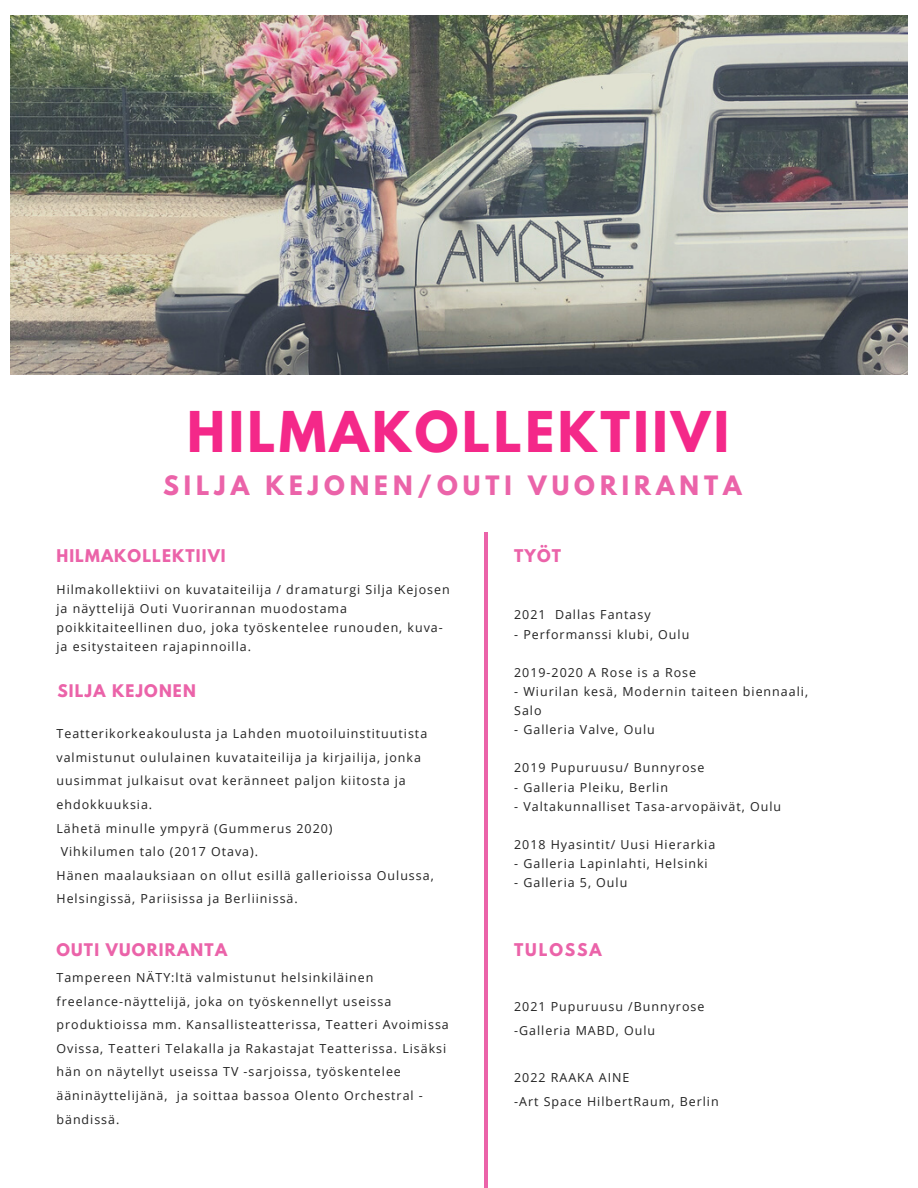
<style>
.page{position:relative;width:918px;height:1188px;background:#fff}
.page>*{position:absolute;margin:0;border:0;box-sizing:border-box;transform-origin:0 0}
.t1{font:700 49.8px "League Spartan";letter-spacing:.07em;color:#f42889}
.t2{font:700 23.7px "League Spartan";letter-spacing:.21em;color:#eb63a9}
.t3{font:700 15.6px "League Spartan";letter-spacing:.07em;color:#eb63a9}
.t4{font:700 15.6px "League Spartan";letter-spacing:.12em;color:#eb63a9}
.t5{font:700 15.45px "League Spartan";letter-spacing:.08em;color:#eb63a9}
.t6{font:12.45px/23.7px "Open Sans";letter-spacing:.08em;color:#222}
</style>
<div class="page">
<img style="left:10px;top:16px;width:898px;height:359px">
<hr style="left:484px;top:532px;width:3px;height:656px;background:#eb63a9">
<p class="t1" style="left:187px;top:407px;width:543px">HILMAKOLLEKTIIVI</p>
<p class="t2" style="left:163px;top:473px;width:580px">SILJA KEJONEN/OUTI VUORIRANTA</p>
<p class="t3" style="left:57px;top:548px;width:171px">HILMAKOLLEKTIIVI</p>
<p class="t6" style="left:57px;top:579px;width:395px;line-height:19.2px">Hilmakollektiivi on kuvataiteilija / dramaturgi Silja Kejosen ja näyttelijä Outi Vuorirannan muodostama poikkitaiteellinen duo, joka työskentelee runouden, kuva&shy;ja esitystaiteen rajapinnoilla.</p>
<p class="t5" style="left:57px;top:683px;width:140px">SILJA KEJONEN</p>
<p class="t6" style="left:57px;top:721px;width:372px">Teatterikorkeakoulusta ja Lahden muotoiluinstituutista valmistunut oululainen kuvataiteilija ja kirjailija, jonka uusimmat julkaisut ovat keränneet paljon kiitosta ja ehdokkuuksia.</p>
<p class="t6" style="left:57px;top:816px;width:278px">Lähetä minulle ympyrä (Gummerus 2020)</p>
<p class="t6" style="left:61px;top:839px;width:199px">Vihkilumen talo (2017 Otava).</p>
<p class="t6" style="left:57px;top:863px;width:379px">Hänen maalauksiaan on ollut esillä gallerioissa Oulussa,<br>Helsingissä, Pariisissa ja Berliinissä.</p>
<p class="t5" style="left:57px;top:942px;width:172px">OUTI VUORIRANTA</p>
<p class="t6" style="left:57px;top:965px;width:319px">Tampereen NÄTY:ltä valmistunut helsinkiläinen</p>
<p class="t6" style="left:57px;top:989px;width:394px">freelance-näyttelijä, joka on työskennellyt useissa produktioissa mm. Kansallisteatterissa, Teatteri Avoimissa Ovissa, Teatteri Telakalla ja Rakastajat Teatterissa. Lisäksi hän on näytellyt useissa TV -sarjoissa, työskentelee ääninäyttelijänä, ja soittaa bassoa Olento Orchestral - bändissä.</p>
<p class="t3" style="left:514px;top:548px;width:48px">TYÖT</p>
<p class="t6" style="left:514px;top:603px;width:138px">2021 Dallas Fantasy</p>
<p class="t6" style="left:514px;top:622px;width:177px">- Performanssi klubi, Oulu</p>
<p class="t6" style="left:514px;top:660px;width:183px">2019-2020 A Rose is a Rose</p>
<p class="t6" style="left:514px;top:682px;width:295px;line-height:19.2px">- Wiurilan kesä, Modernin taiteen biennaali,<br>Salo</p>
<p class="t6" style="left:514px;top:718px;width:142px">- Galleria Valve, Oulu</p>
<p class="t6" style="left:514px;top:756px;width:192px">2019 Pupuruusu/ Bunnyrose</p>
<p class="t6" style="left:514px;top:775px;width:155px">- Galleria Pleiku, Berlin</p>
<p class="t6" style="left:514px;top:794px;width:268px">- Valtakunnalliset Tasa-arvopäivät, Oulu</p>
<p class="t6" style="left:514px;top:832px;width:203px">2018 Hyasintit/ Uusi Hierarkia</p>
<p class="t6" style="left:514px;top:851px;width:195px">- Galleria Lapinlahti, Helsinki</p>
<p class="t6" style="left:514px;top:871px;width:115px">- Galleria 5, Oulu</p>
<p class="t4" style="left:514px;top:942px;width:89px">TULOSSA</p>
<p class="t6" style="left:514px;top:994px;width:192px">2021 Pupuruusu /Bunnyrose</p>
<p class="t6" style="left:514px;top:1018px;width:143px">-Galleria MABD, Oulu</p>
<p class="t6" style="left:514px;top:1065px;width:117px">2022 RAAKA AINE</p>
<p class="t6" style="left:514px;top:1089px;width:206px">-Art Space HilbertRaum, Berlin</p>
</div>
